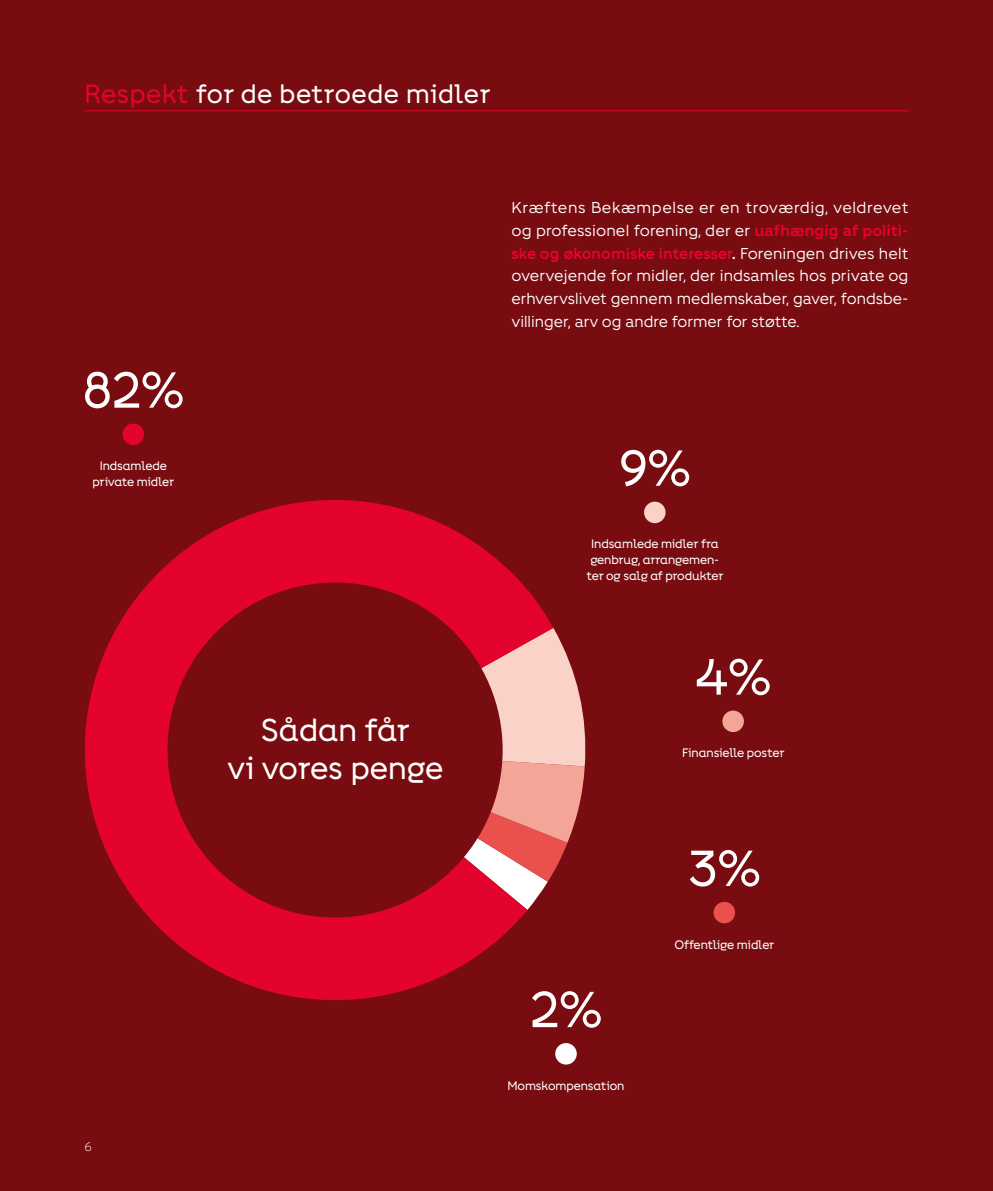
<style>
.page{position:relative;width:993px;height:1191px;background:#fff}
.page>*{position:absolute;margin:0;border:0;box-sizing:border-box;transform-origin:0 0}
.t1{font:50.4px "Fighter Overskrift";color:#fff}
.t2{font:31.5px/37.8px "Fighter Overskrift";letter-spacing:-.01em;color:#fff;text-align:center}
.t3{font:26.25px "Fighter Overskrift";letter-spacing:.01em;color:#fff}
.t4{font:15.75px/22.8px "Fighter";color:#fff;text-align:justify}
.t5{font:12.25px/15.8px "Fighter Overskrift";letter-spacing:-.01em;color:#fff;text-align:center}
.t6{font:300 12.25px "Fighter";color:#fff}
.s1{color:#e4032e}
.s2{font-weight:700;color:#e4032e}
.s3{font-weight:700}
</style>
<div class="page">
<div style="left:0;top:0;width:992px;height:1191px;background:#780c10"></div>
<svg style="left:553px;top:628px;width:33px;height:245px"></svg>
<svg style="left:84px;top:500px;width:469px;height:501px;fill:#e4032e"></svg>
<div style="left:167px;top:582px;width:335px;height:335px;background:#780c10;border-radius:50%"></div>
<div style="left:122px;top:423px;width:22px;height:22px;background:#e4032e;border-radius:50%"></div>
<div style="left:644px;top:501px;width:21px;height:22px;background:#fad2c7;border-radius:50%"></div>
<div style="left:555px;top:1043px;width:21px;height:21px;background:#fff;border-radius:50%"></div>
<div style="left:722px;top:710px;width:21px;height:22px;background:#f5a597;border-radius:50%"></div>
<div style="left:713px;top:902px;width:21px;height:21px;background:#ea504c;border-radius:50%"></div>
<hr style="left:84px;top:110px;width:824px;height:1px;background:#e4032e">
<h3 class="t3" style="left:84px;top:78px;width:408px"><span class="s1">Respekt</span> for de betroede midler</h3>
<h1 class="t1" style="left:82px;top:360px;width:103px">82%</h1>
<p class="t4" style="left:511px;top:195px;width:398px">Kræftens Bekæmpelse er en troværdig, veldrevet og professionel forening, der er <span class="s2">uafhængig af politi&shy;ske og økonomiske interesser</span><span class="s3">.</span> Foreningen drives helt overvejende for midler, der indsamles hos private og erhvervslivet gennem medlemskaber, gaver, fondsbe&shy;villinger, arv og andre former for støtte.</p>
<p class="t5" style="left:92px;top:458px;width:84px">Indsamlede private midler</p>
<h1 class="t1" style="left:619px;top:438px;width:73px">9%</h1>
<p class="t5" style="left:586px;top:536px;width:138px">Indsamlede midler fra genbrug, arrangemen&shy;ter og salg af produkter</p>
<p class="t6" style="left:84px;top:1138px;width:9px">6</p>
<h2 class="t2" style="left:227px;top:710px;width:218px">Sådan får<br>vi vores penge</h2>
<h1 class="t1" style="left:529px;top:980px;width:74px">2%</h1>
<p class="t5" style="left:507px;top:1077px;width:118px">Momskompensation</p>
<h1 class="t1" style="left:695px;top:647px;width:77px">4%</h1>
<p class="t5" style="left:681px;top:745px;width:104px">Finansielle poster</p>
<h1 class="t1" style="left:687px;top:838px;width:74px">3%</h1>
<p class="t5" style="left:674px;top:936px;width:101px">Offentlige midler</p>
</div>
